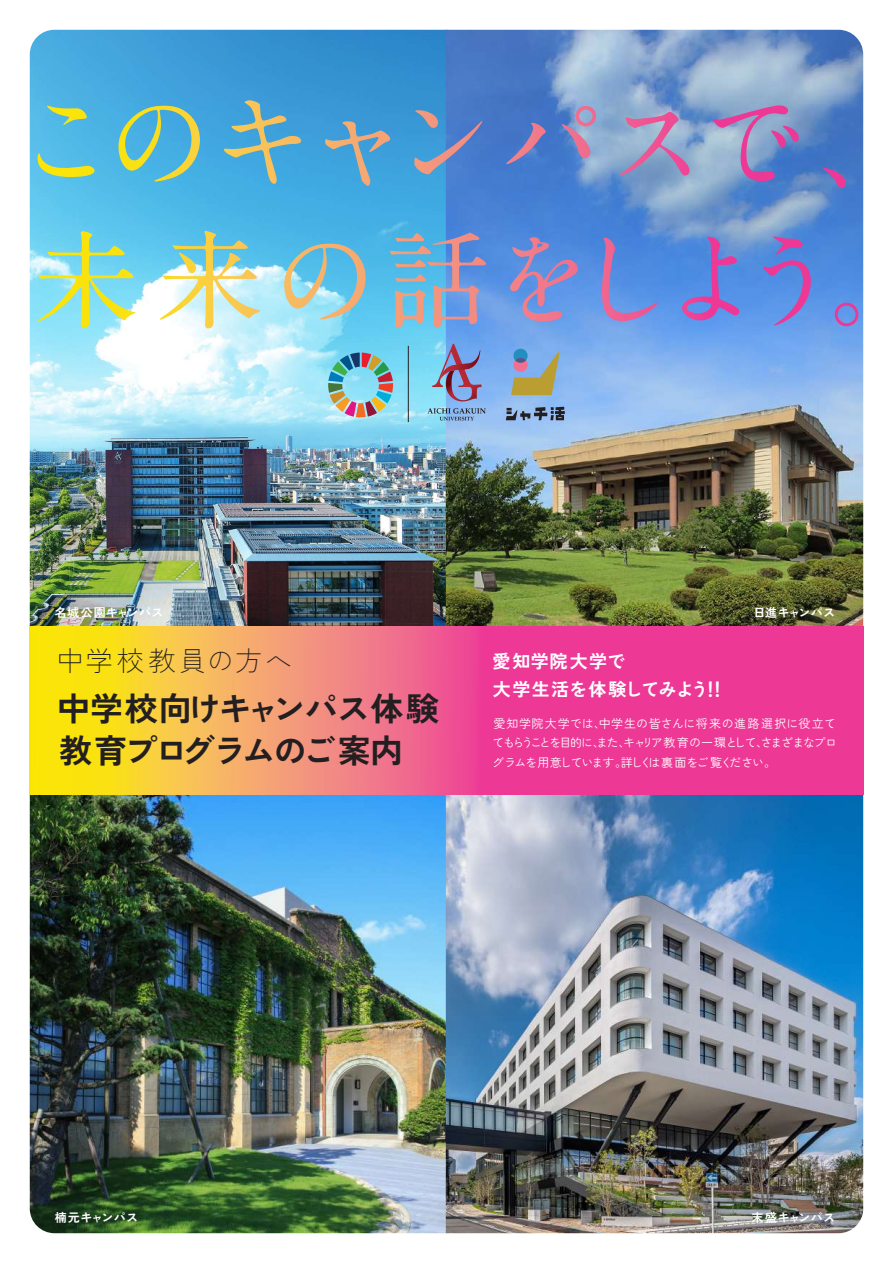
<style>
.page{position:relative;width:893px;height:1263px;background:#fff}
.page>*{position:absolute;margin:0;border:0;box-sizing:border-box;transform-origin:0 0}
.t1{font:700 33px/42.3px "Zen Kaku Gothic New";letter-spacing:-.035em;color:#231f20}
.t2{font:300 27.45px "Zen Kaku Gothic New";letter-spacing:.06em;color:#231f20}
.t3{font:700 18px/27.5px "Zen Kaku Gothic New";letter-spacing:.035em;color:#fff}
.t4{font:12px/19.5px "Zen Kaku Gothic New";letter-spacing:-.11em;color:#fff;text-align:justify}
.t5{font:700 12px "Zen Kaku Gothic New";letter-spacing:.02em;color:#fff}
.t6{font:700 12px "Zen Kaku Gothic New";letter-spacing:-.005em;color:#fff}
</style>
<div class="page">
<img style="left:30px;top:30px;width:833px;height:596px">
<img style="left:30px;top:794px;width:833px;height:439px">
<svg style="left:30px;top:626px;width:833px;height:168px;background:#f17476"></svg>
<svg style="left:432px;top:344px;width:49px;height:57px;background:#8692bc"></svg>
<svg style="left:427px;top:408px;width:59px;height:12px"></svg>
<hr style="left:408px;top:346px;width:1px;height:76px;background:#231f20">
<img style="left:328px;top:353px;width:65px;height:64px">
<svg style="left:511px;top:352px;width:49px;height:43px;background:#9da790"></svg>
<div style="left:513px;top:349px;width:15px;height:14px;background:#218fc0;border-radius:50%"></div>
<div style="left:513px;top:358px;width:15px;height:14px;background:#f17091;border-radius:50%"></div>
<div style="left:515px;top:358px;width:11px;height:5px;background:#51578f;border-radius:50%"></div>
<svg style="left:506px;top:407px;width:59px;height:13px"></svg>
<svg style="left:47px;top:100px;width:741px;height:84px;background:#6b9dc6"></svg>
<p class="t5" style="left:55px;top:605px;width:110px">名城公園キャンパス</p>
<p class="t6" style="left:753px;top:605px;width:83px">日進キャンパス</p>
<h2 class="t2" style="left:57px;top:645px;width:237px">中学校教員の方へ</h2>
<h1 class="t1" style="left:57px;top:686px;width:383px">中学校向けキャンパス体験教育プログラムのご案内</h1>
<h3 class="t3" style="left:493px;top:647px;width:235px">愛知学院大学で<br>大学生活を体験してみよう！！</h3>
<p class="t4" style="left:492px;top:714px;width:346px">愛知学院大学では、中学生の皆さんに将来の進路選択に役立ててもらうことを目的に、また、キャリア教育の一環として、さまざまなプログラムを用意しています。詳しくは裏面をご覧ください。</p>
<p class="t5" style="left:55px;top:1210px;width:85px">楠元キャンパス</p>
<p class="t5" style="left:751px;top:1210px;width:85px">末盛キャンパス</p>
</div>
